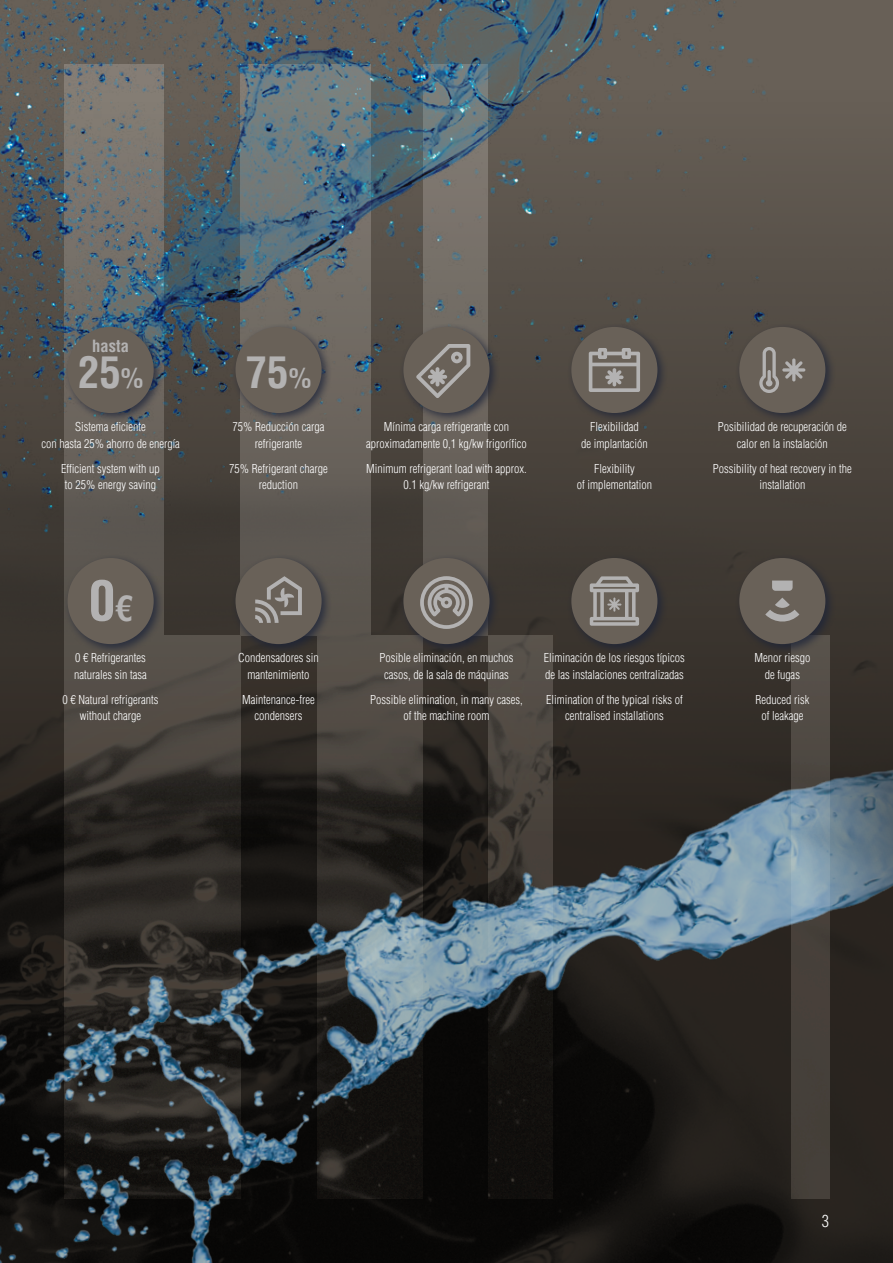
<style>
.page{position:relative;width:893px;height:1263px;background:#fff}
.page>*{position:absolute;margin:0;border:0;box-sizing:border-box;transform-origin:0 0}
.t1{font:700 condensed 54.3px "Helvetica LT Std";color:#b3b2b2}
.t2{font:700 condensed 42.75px "Helvetica LT Std";color:#b3b2b2}
.t3{font:700 condensed 16.5px "Helvetica LT Std";color:#b3b2b2}
.t4{font:300 condensed 16.5px "Helvetica LT Std";color:#fff}
.t5{font:300 condensed 12px/16.5px "Helvetica LT Std";color:#fff;text-align:center}
.s1{font-size:27px}
.s2{font-size:34.35px}
</style>
<div class="page">
<img style="left:0;top:0;width:872px;height:310px">
<img style="left:0;top:310px;width:893px;height:953px">
<h3 class="t3" style="left:92px;top:336px;width:38px">hasta</h3>
<h2 class="t2" style="left:78px;top:346px;width:67px">25<span class="s1">%</span></h2>
<p class="t5" style="left:41px;top:418px;width:140px">Sistema eficiente<br>con hasta 25% ahorro de energía</p>
<p class="t5" style="left:61px;top:460px;width:100px">Efficient system with up to 25% energy saving</p>
<h1 class="t1" style="left:88px;top:567px;width:46px">0<span class="s2">€</span></h1>
<p class="t5" style="left:74px;top:649px;width:74px;text-align:left">0 € Refrigerantes naturales sin tasa</p>
<p class="t5" style="left:63px;top:691px;width:97px">0 € Natural refrigerants without charge</p>
<h2 class="t2" style="left:246px;top:346px;width:67px">75<span class="s1">%</span></h2>
<p class="t5" style="left:233px;top:418px;width:93px">75% Reducción carga refrigerante</p>
<p class="t5" style="left:229px;top:460px;width:100px">75% Refrigerant charge reduction</p>
<p class="t5" style="left:366px;top:418px;width:162px">Mínima carga refrigerante con aproximadamente 0,1 kg/kw frigorífico</p>
<p class="t5" style="left:366px;top:460px;width:162px">Minimum refrigerant load with approx.<br>0.1 kg/kw refrigerant</p>
<p class="t5" style="left:581px;top:418px;width:68px">Flexibilidad<br>de implantación</p>
<p class="t5" style="left:577px;top:460px;width:77px">Flexibility<br>of implementation</p>
<p class="t5" style="left:718px;top:418px;width:131px">Posibilidad de recuperación de calor en la instalación</p>
<p class="t5" style="left:713px;top:460px;width:140px">Possibility of heat recovery in the installation</p>
<p class="t5" style="left:238px;top:649px;width:82px">Condensadores sin mantenimiento</p>
<p class="t5" style="left:242px;top:691px;width:74px">Maintenance-free condensers</p>
<p class="t5" style="left:379px;top:650px;width:135px">Posible eliminación, en muchos casos, de la sala de máquinas</p>
<p class="t5" style="left:370px;top:691px;width:154px">Possible elimination, in many cases, of the machine room</p>
<p class="t5" style="left:544px;top:649px;width:142px;text-align:left">Eliminación de los riesgos típicos de las instalaciones centralizadas</p>
<p class="t5" style="left:546px;top:691px;width:138px">Elimination of the typical risks of centralised installations</p>
<p class="t5" style="left:754px;top:650px;width:57px">Menor riesgo de fugas</p>
<p class="t5" style="left:755px;top:691px;width:55px">Reduced risk of leakage</p>
<h3 class="t4" style="left:822px;top:1211px;width:9px">3</h3>
</div>
